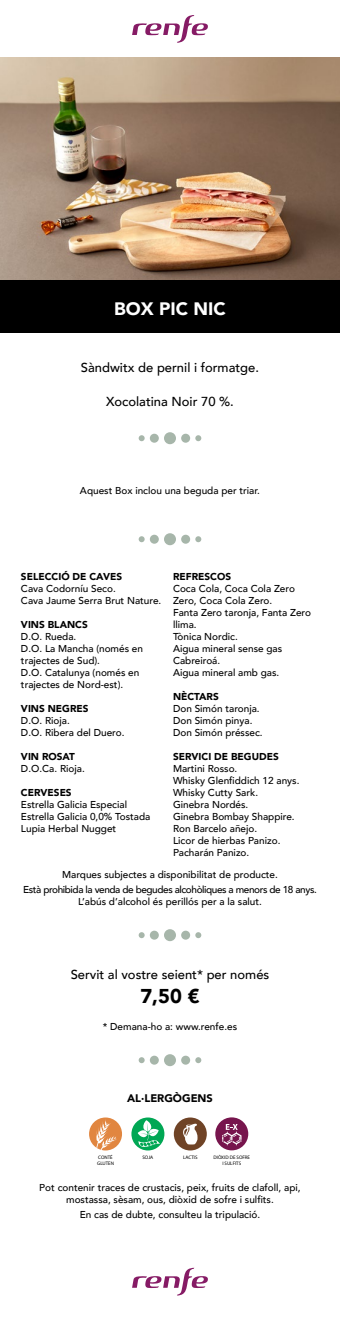
<style>
.page{position:relative;width:340px;height:1328px;background:#fff}
.page>*{position:absolute;margin:0;border:0;box-sizing:border-box;transform-origin:0 0}
.t1{font:900 20px "Avenir";color:#000}
.t2{font:900 18px "Avenir";color:#fff}
.t3{font:500 13px "Avenir";color:#000}
.t4{font:900 11px "Avenir";color:#000}
.t5{font:500 10px/12px "Avenir";color:#000}
.t6{font:500 10px/15px "Avenir";letter-spacing:-.04em;color:#000;text-align:center}
.t7{font:900 10px "Avenir";color:#000}
.t8{font:5px/6px "Myriad Pro";color:#000}
</style>
<div class="page">
<div style="left:164px;top:432px;width:12px;height:12px;background:#a7b6aa;border-radius:50%"></div>
<div style="left:150px;top:434px;width:9px;height:9px;background:#a7b6aa;border-radius:50%"></div>
<div style="left:181px;top:434px;width:9px;height:9px;background:#a7b6aa;border-radius:50%"></div>
<svg style="left:139px;top:435px;width:6px;height:6px"></svg>
<svg style="left:195px;top:435px;width:6px;height:6px"></svg>
<div style="left:164px;top:533px;width:12px;height:12px;background:#a7b6aa;border-radius:50%"></div>
<div style="left:150px;top:535px;width:9px;height:9px;background:#a7b6aa;border-radius:50%"></div>
<div style="left:181px;top:535px;width:9px;height:9px;background:#a7b6aa;border-radius:50%"></div>
<svg style="left:139px;top:536px;width:6px;height:6px"></svg>
<svg style="left:195px;top:536px;width:6px;height:6px"></svg>
<div style="left:164px;top:929px;width:12px;height:12px;background:#a7b6aa;border-radius:50%"></div>
<div style="left:150px;top:931px;width:9px;height:9px;background:#a7b6aa;border-radius:50%"></div>
<div style="left:181px;top:931px;width:9px;height:9px;background:#a7b6aa;border-radius:50%"></div>
<svg style="left:139px;top:932px;width:6px;height:6px"></svg>
<svg style="left:195px;top:932px;width:6px;height:6px"></svg>
<div style="left:164px;top:1054px;width:12px;height:12px;background:#a7b6aa;border-radius:50%"></div>
<div style="left:150px;top:1056px;width:9px;height:9px;background:#a7b6aa;border-radius:50%"></div>
<div style="left:181px;top:1056px;width:9px;height:9px;background:#a7b6aa;border-radius:50%"></div>
<svg style="left:139px;top:1057px;width:6px;height:6px"></svg>
<svg style="left:195px;top:1057px;width:6px;height:6px"></svg>
<div style="left:0;top:279px;width:340px;height:53px;background:#000"></div>
<svg style="left:132px;top:15px;width:76px;height:28px"></svg>
<svg style="left:132px;top:1268px;width:76px;height:28px"></svg>
<img style="left:0;top:58px;width:340px;height:221px">
<div style="left:89px;top:1117px;width:33px;height:33px;background:#e18640;border-radius:50%"></div>
<svg style="left:95px;top:1119px;width:23px;height:31px"></svg>
<div style="left:174px;top:1117px;width:33px;height:33px;background:#6f4326;border-radius:50%"></div>
<svg style="left:183px;top:1123px;width:15px;height:21px"></svg>
<div style="left:131px;top:1117px;width:33px;height:33px;background:#00a754;border-radius:50%"></div>
<svg style="left:133px;top:1117px;width:27px;height:30px"></svg>
<div style="left:215px;top:1117px;width:33px;height:33px;background:#77154d;border-radius:50%"></div>
<svg style="left:222px;top:1124px;width:20px;height:21px"></svg>
<h2 class="t2" style="left:114px;top:293px;width:113px">BOX PIC NIC</h2>
<h3 class="t3" style="left:81px;top:356px;width:180px">Sàndwitx de pernil i formatge.</h3>
<h3 class="t3" style="left:106px;top:390px;width:129px">Xocolatina Noir 70 %.</h3>
<p class="t5" style="left:80px;top:484px;width:182px">Aquest Box inclou una beguda per triar.</p>
<p class="t7" style="left:21px;top:568px;width:103px">SELECCIÓ DE CAVES</p>
<p class="t5" style="left:21px;top:582px;width:142px">Cava Codorníu Seco.<br>Cava Jaume Serra Brut Nature.</p>
<p class="t7" style="left:21px;top:616px;width:68px">VINS BLANCS</p>
<p class="t5" style="left:21px;top:630px;width:124px">D.O. Rueda.<br>D.O. La Mancha (només en trajectes de Sud).<br>D.O. Catalunya (només en trajectes de Nord-est).</p>
<p class="t7" style="left:21px;top:700px;width:69px">VINS NEGRES</p>
<p class="t5" style="left:21px;top:714px;width:105px">D.O. Rioja.<br>D.O. Ribera del Duero.</p>
<p class="t7" style="left:21px;top:748px;width:55px">VIN ROSAT</p>
<p class="t5" style="left:21px;top:762px;width:65px">D.O.Ca. Rioja.</p>
<p class="t7" style="left:21px;top:784px;width:52px">CERVESES</p>
<p class="t5" style="left:21px;top:798px;width:131px">Estrella Galicia Especial<br>Estrella Galicia 0,0% Tostada<br>Lupia Herbal Nugget</p>
<p class="t7" style="left:173px;top:568px;width:60px">REFRESCOS</p>
<p class="t5" style="left:173px;top:582px;width:140px">Coca Cola, Coca Cola Zero<br>Zero, Coca Cola Zero.<br>Fanta Zero taronja, Fanta Zero llima.<br>Tònica Nordic.<br>Aigua mineral sense gas<br>Cabreiroá.<br>Aigua mineral amb gas.</p>
<p class="t7" style="left:173px;top:688px;width:47px">NÈCTARS</p>
<p class="t5" style="left:173px;top:702px;width:91px">Don Simón taronja.<br>Don Simón pinya.<br>Don Simón préssec.</p>
<p class="t7" style="left:173px;top:748px;width:107px">SERVICI DE BEGUDES</p>
<p class="t5" style="left:173px;top:762px;width:128px">Martini Rosso.<br>Whisky Glenfiddich 12 anys.<br>Whisky Cutty Sark.<br>Ginebra Nordés.<br>Ginebra Bombay Shappire.<br>Ron Barcelo añejo.<br>Licor de hierbas Panizo.<br>Pacharán Panizo.</p>
<p class="t6" style="left:23px;top:866px;width:295px">Marques subjectes a disponibilitat de producte.<br>Està prohibida la venda de begudes alcohòliques a menors de 18 anys.</p>
<p class="t5" style="left:78px;top:895px;width:185px">L’abús d’alcohol és perillós per a la salut.</p>
<h3 class="t3" style="left:71px;top:963px;width:200px">Servit al vostre seient* per només</h3>
<h1 class="t1" style="left:140px;top:979px;width:61px">7,50 €</h1>
<p class="t5" style="left:103px;top:1020px;width:136px">* Demana-ho a: www.renfe.es</p>
<p class="t4" style="left:127px;top:1088px;width:87px">AL·LERGÒGENS</p>
<p class="t8" style="left:97px;top:1154px;width:18px">CONTÉ<br>GLUTEN</p>
<p class="t8" style="left:143px;top:1154px;width:12px">SOJA</p>
<p class="t8" style="left:183px;top:1154px;width:16px">LACTIS</p>
<p class="t8" style="left:213px;top:1154px;width:38px;text-align:center">DIÒXID DE SOFRE<br>I SULFITS</p>
<p class="t5" style="left:39px;top:1181px;width:263px;text-align:center">Pot contenir traces de crustacis, peix, fruits de clafoll, api, mostassa, sèsam, ous, diòxid de sofre i sulfits.</p>
<p class="t5" style="left:80px;top:1208px;width:182px">En cas de dubte, consulteu la tripulació.</p>
</div>
